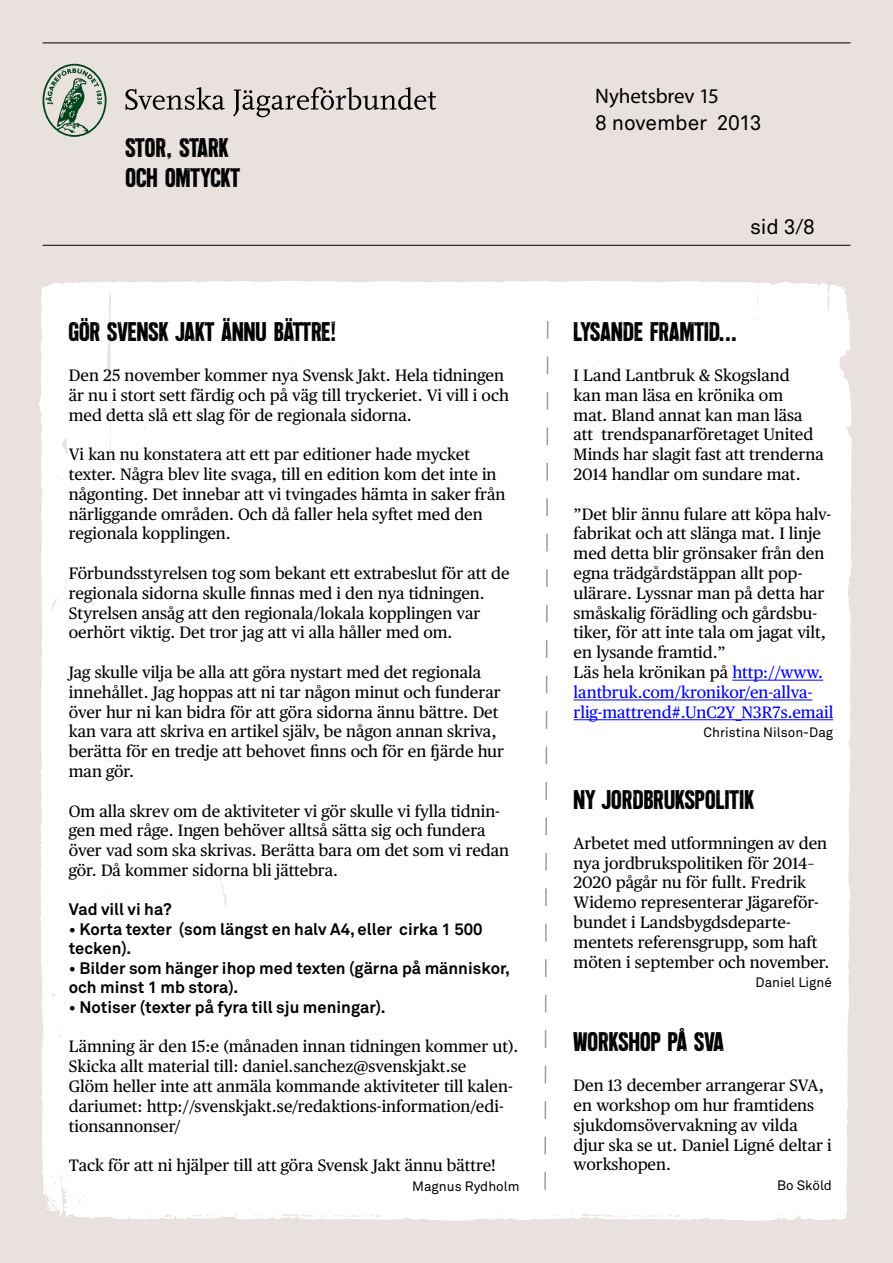
<style>
.page{position:relative;width:893px;height:1263px;background:#e8e1dd}
.page>*{position:absolute;margin:0;border:0;box-sizing:border-box;transform-origin:0 0}
.t1{font:700 27px/30px "Endure";letter-spacing:.01em;color:#000}
.t2{font:21px "Akkurat Std";letter-spacing:-.01em;color:#000}
.t3{font:21px "Myriad Pro";letter-spacing:-.005em;color:#000}
.t4{font:16.5px/19.8px "Publico Text";color:#000}
.t5{font:700 16.5px/19.5px "Akkurat Std";color:#000}
.t6{font:13.5px "Akkurat Std";color:#000}
.s1{color:#00f}
</style>
<div class="page">
<hr style="left:43px;top:43px;width:807px;height:1px;background:#000">
<hr style="left:43px;top:245px;width:807px;height:1px;background:#000">
<svg style="left:125px;top:87px;width:100px;height:23px"></svg>
<svg style="left:233px;top:87px;width:203px;height:30px"></svg>
<svg style="left:43px;top:64px;width:64px;height:73px"></svg>
<div style="left:39px;top:281px;width:813px;height:940px;background:#fff"></div>
<svg style="left:544px;top:320px;width:5px;height:871px;background:#f0efef"></svg>
<hr style="left:732px;top:680px;width:91px;height:1px;background:#00f">
<hr style="left:574px;top:700px;width:238px;height:1px;background:#00f">
<hr style="left:574px;top:719px;width:259px;height:1px;background:#00f">
<h1 class="t1" style="left:125px;top:133px;width:116px">STOR, STARK<br>OCH OMTYCKT</h1>
<h1 class="t1" style="left:69px;top:317px;width:269px">GÖR SVENSK JAKT ÄNNU BÄTTRE!</h1>
<p class="t4" style="left:69px;top:365px;width:441px">Den 25 november kommer nya Svensk Jakt. Hela tidningen är nu i stort sett färdig och på väg till tryckeriet. Vi vill i och med detta slå ett slag för de regionala sidorna.</p>
<p class="t4" style="left:69px;top:444px;width:438px">Vi kan nu konstatera att ett par editioner hade mycket texter. Några blev lite svaga, till en edition kom det inte in någonting. Det innebar att vi tvingades hämta in saker från närliggande områden. Och då faller hela syftet med den regionala kopplingen.</p>
<p class="t4" style="left:69px;top:563px;width:442px">Förbundsstyrelsen tog som bekant ett extrabeslut för att de regionala sidorna skulle finnas med i den nya tidningen.<br>Styrelsen ansåg att den regionala/lokala kopplingen var oerhört viktig. Det tror jag att vi alla håller med om.</p>
<p class="t4" style="left:69px;top:662px;width:437px">Jag skulle vilja be alla att göra nystart med det regionala innehållet. Jag hoppas att ni tar någon minut och funderar över hur ni kan bidra för att göra sidorna ännu bättre. Det kan vara att skriva en artikel själv, be någon annan skriva, berätta för en tredje att behovet finns och för en fjärde hur man gör.</p>
<p class="t4" style="left:69px;top:801px;width:442px">Om alla skrev om de aktiviteter vi gör skulle vi fylla tidnin&shy;gen med råge. Ingen behöver alltså sätta sig och fundera över vad som ska skrivas. Berätta bara om det som vi redan gör. Då kommer sidorna bli jättebra.</p>
<p class="t5" style="left:69px;top:900px;width:104px">Vad vill vi ha?</p>
<p class="t5" style="left:69px;top:919px;width:415px">• Korta texter (som längst en halv A4, eller cirka 1 500 tecken).</p>
<p class="t5" style="left:69px;top:958px;width:443px">• Bilder som hänger ihop med texten (gärna på människor, och minst 1 mb stora).</p>
<p class="t5" style="left:69px;top:997px;width:318px">• Notiser (texter på fyra till sju meningar).</p>
<p class="t4" style="left:69px;top:1037px;width:451px">Lämning är den 15:e (månaden innan tidningen kommer ut).<br>Skicka allt material till: daniel.sanchez@svenskjakt.se<br>Glöm heller inte att anmäla kommande aktiviteter till kalen&shy;dariumet: http://svenskjakt.se/redaktions-information/edi&shy;tionsannonser/</p>
<p class="t4" style="left:69px;top:1155px;width:429px">Tack för att ni hjälper till att göra Svensk Jakt ännu bättre!</p>
<p class="t6" style="left:412px;top:1178px;width:109px">Magnus Rydholm</p>
<p class="t3" style="left:595px;top:83px;width:125px">Nyhetsbrev 15</p>
<p class="t2" style="left:595px;top:110px;width:168px">8 november 2013</p>
<p class="t2" style="left:750px;top:214px;width:66px">sid 3/8</p>
<h1 class="t1" style="left:574px;top:317px;width:165px">LYSANDE FRAMTID...</h1>
<p class="t4" style="left:574px;top:365px;width:252px">I Land Lantbruk &amp; Skogsland<br>kan man läsa en krönika om<br>mat. Bland annat kan man läsa att trendspanarföretaget United<br>Minds har slagit fast att trenderna<br>2014 handlar om sundare mat.</p>
<p class="t4" style="left:574px;top:504px;width:261px">”Det blir ännu fulare att köpa halv&shy;fabrikat och att slänga mat. I linje med detta blir grönsaker från den egna trädgårdstäppan allt pop&shy;ulärare. Lyssnar man på detta har småskalig förädling och gårdsbu&shy;tiker, för att inte tala om jagat vilt, en lysande framtid.”<br>Läs hela krönikan på <span class="s1">http://www. lantbruk.com/kronikor/en-allva&shy;rlig-mattrend#.UnC2Y_N3R7s.email</span></p>
<p class="t6" style="left:704px;top:724px;width:131px">Christina Nilson-Dag</p>
<h1 class="t1" style="left:574px;top:785px;width:182px">NY JORDBRUKSPOLITIK</h1>
<p class="t4" style="left:574px;top:833px;width:257px">Arbetet med utformningen av den nya jordbrukspolitiken för 2014–<br>2020 pågår nu för fullt. Fredrik<br>Widemo representerar Jägareför&shy;bundet i Landsbygdsdeparte&shy;mentets referensgrupp, som haft möten i september och november.</p>
<p class="t6" style="left:756px;top:974px;width:78px">Daniel Ligné</p>
<h1 class="t1" style="left:574px;top:1027px;width:152px">WORKSHOP PÅ SVA</h1>
<p class="t4" style="left:574px;top:1075px;width:260px">Den 13 december arrangerar SVA, en workshop om hur framtidens sjukdomsövervakning av vilda djur ska se ut. Daniel Ligné deltar i workshopen.</p>
<p class="t6" style="left:777px;top:1177px;width:56px">Bo Sköld</p>
</div>
